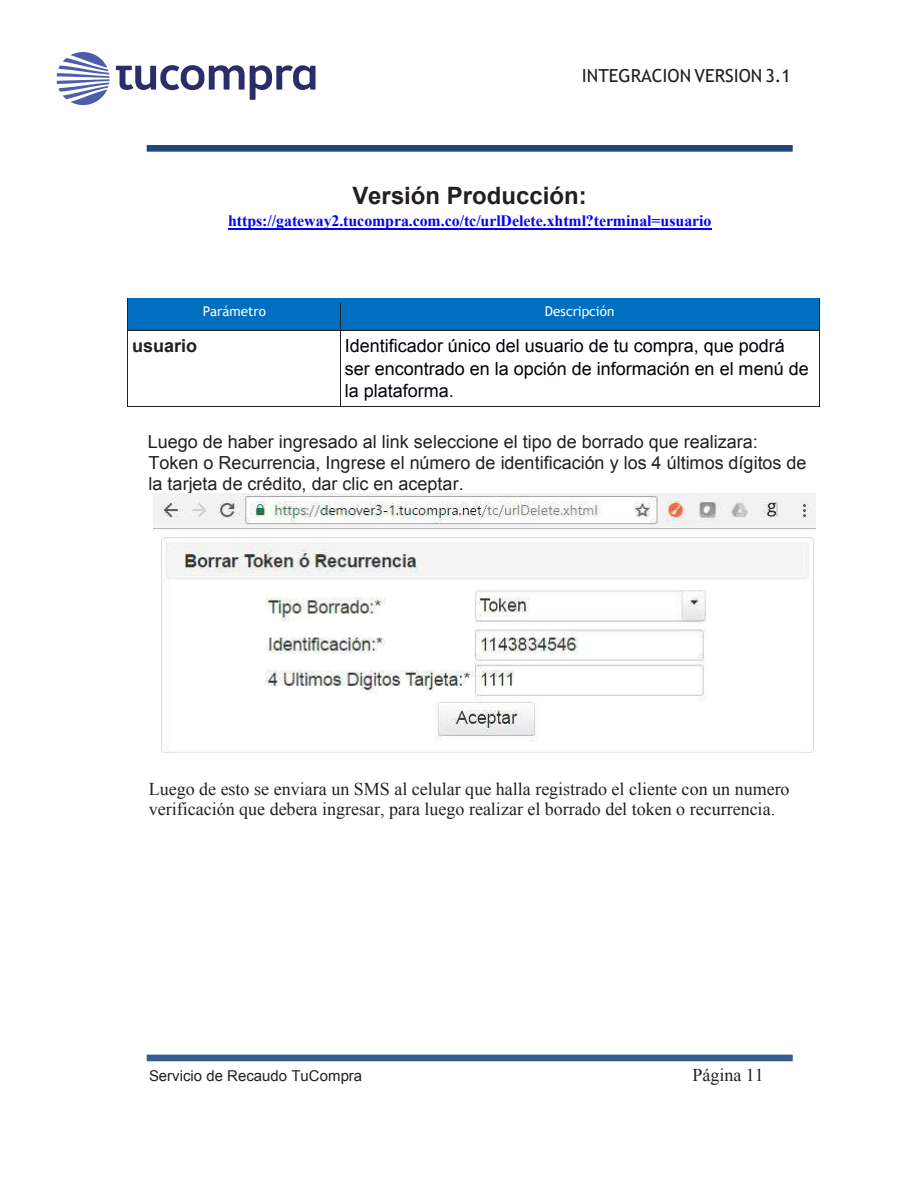
<style>
.page{position:relative;width:918px;height:1188px;background:#fff}
.page>*{position:absolute;margin:0;border:0;box-sizing:border-box;transform-origin:0 0}
.t1{font:700 24px "Arial";color:#231f20}
.t2{font:18px/20.7px "Arial";color:#231f20}
.t3{font:18px/20.5px "Times New Roman";color:#231f20}
.t4{font:18px/22.4px "Arial";color:#000009}
.t5{font:18px "Trebuchet MS";color:#231f20}
.t6{font:700 18px "Arial";color:#231f20}
.t7{font:700 15.9px "Times New Roman";color:#00f}
.t8{font:15px "Arial";color:#231f20}
.t9{font:13.5px "Trebuchet MS";color:#fff}
</style>
<div class="page">
<div style="left:147px;top:145px;width:646px;height:7px;background:#1f487c"></div>
<div style="left:147px;top:1055px;width:646px;height:6px;background:#365f91"></div>
<hr style="left:228px;top:228px;width:483px;height:1px;background:#00f">
<div style="left:128px;top:298px;width:212px;height:32px;background:#006fc0"></div>
<div style="left:341px;top:298px;width:478px;height:32px;background:#006fc0"></div>
<hr style="left:128px;top:330px;width:212px;height:1px;background:#231f20">
<svg style="left:340px;top:298px;width:1px;height:37px"></svg>
<hr style="left:341px;top:330px;width:478px;height:1px;background:#231f20">
<svg style="left:819px;top:298px;width:1px;height:37px"></svg>
<hr style="left:128px;top:335px;width:1px;height:71px;background:#231f20">
<hr style="left:128px;top:406px;width:212px;height:1px;background:#231f20">
<hr style="left:340px;top:335px;width:1px;height:71px;background:#231f20">
<hr style="left:341px;top:406px;width:478px;height:1px;background:#231f20">
<hr style="left:819px;top:335px;width:1px;height:71px;background:#231f20">
<img style="left:153px;top:494px;width:662px;height:259px">
<svg style="left:57px;top:52px;width:53px;height:53px"></svg>
<svg style="left:116px;top:65px;width:200px;height:35px"></svg>
<p class="t5" style="left:582px;top:64px;width:211px">INTEGRACION VERSION 3.1</p>
<h1 class="t1" style="left:352px;top:180px;width:236px">Versión Producción:</h1>
<p class="t7" style="left:228px;top:210px;width:485px">https://gateway2.tucompra.com.co/tc/urlDelete.xhtml?terminal=usuario</p>
<p class="t9" style="left:203px;top:303px;width:65px">Parámetro</p>
<p class="t9" style="left:545px;top:303px;width:71px">Descripción</p>
<p class="t6" style="left:132px;top:334px;width:67px">usuario</p>
<p class="t4" style="left:345px;top:335px;width:465px">Identificador único del usuario de tu compra, que podrá ser encontrado en la opción de información en el menú de la plataforma.</p>
<p class="t2" style="left:148px;top:432px;width:660px">Luego de haber ingresado al link seleccione el tipo de borrado que realizara:<br>Token o Recurrencia, Ingrese el número de identificación y los 4 últimos dígitos de la tarjeta de crédito, dar clic en aceptar.</p>
<p class="t3" style="left:149px;top:778px;width:642px">Luego de esto se enviara un SMS al celular que halla registrado el cliente con un numero verificación que debera ingresar, para luego realizar el borrado del token o recurrencia.</p>
<p class="t8" style="left:149px;top:1066px;width:215px">Servicio de Recaudo TuCompra</p>
<p class="t3" style="left:692px;top:1065px;width:73px">Página 11</p>
</div>
